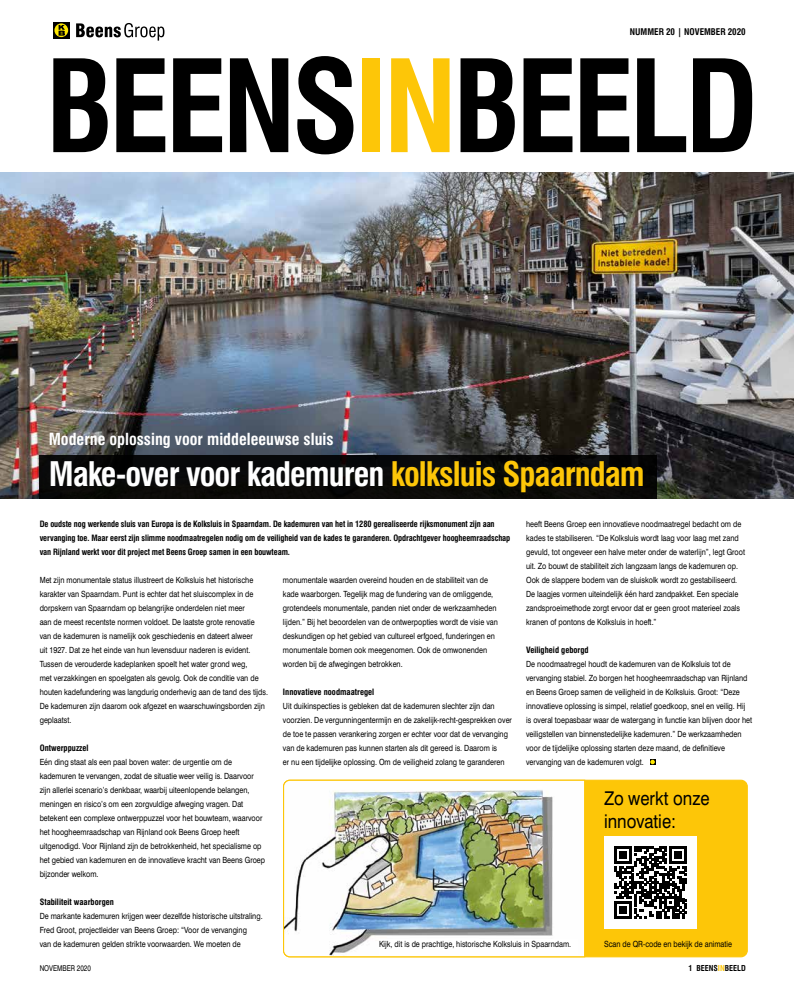
<style>
.page{position:relative;width:794px;height:998px;background:#fff}
.page>*{position:absolute;margin:0;border:0;box-sizing:border-box;transform-origin:0 0}
.t1{font:700 condensed 124.7px "Swiss 721 BT";letter-spacing:-.04em;color:#000}
.t2{font:700 condensed 33px "Swiss 721 BT";letter-spacing:-.03em;color:#fff}
.t3{font:19px/22.8px "Swiss 721 BT";color:#000;scale:.88 1}
.t4{font:700 condensed 16.2px "Swiss 721 BT";color:#fff}
.t5{font:700 condensed 9px "Swiss 721 BT";color:#000}
.t6{font:8.5px/14px "Swiss 721 BT";color:#000;scale:.85 1}
.t7{font:700 condensed 8.5px/14px "Swiss 721 BT";letter-spacing:-.01em;color:#000}
.t8{font:700 condensed 8px "Swiss 721 BT";color:#000}
.t9{font:8px "Swiss 721 BT";color:#000;scale:.8 1}
.s1{color:#fdc608}
</style>
<div class="page">
<img style="left:0;top:173px;width:794px;height:325px">
<svg style="left:76px;top:23px;width:88px;height:18px"></svg>
<svg style="left:53px;top:22px;width:17px;height:17px"></svg>
<svg style="left:54px;top:23px;width:14px;height:14px"></svg>
<svg style="left:59px;top:25px;width:6px;height:11px"></svg>
<svg style="left:650px;top:759px;width:5px;height:6px"></svg>
<div style="left:40px;top:455px;width:617px;height:43px;background:#090909"></div>
<div style="left:283px;top:780px;width:464px;height:177px;background:#fdc608;border-radius:6px"></div>
<img style="left:283px;top:779px;width:303px;height:179px">
<div style="left:604px;top:836px;width:93px;height:93px;background:#fff"></div>
<svg style="left:614px;top:846px;width:73px;height:73px"></svg>
<div style="left:379px;top:939px;width:198px;height:15px;background:#fff"></div>
<p class="t5" style="left:630px;top:26px;width:117px">NUMMER 20 | NOVEMBER 2020</p>
<h1 class="t1" style="left:45px;top:32px;width:714px">BEENS<span class="s1">IN</span>BEELD</h1>
<h3 class="t4" style="left:49px;top:429px;width:286px">Moderne oplossing voor middeleeuwse sluis</h3>
<h2 class="t2" style="left:49px;top:454px;width:597px">Make-over voor kademuren <span class="s1">kolksluis Spaarndam</span></h2>
<p class="t7" style="left:40px;top:517px;width:472px">De oudste nog werkende sluis van Europa is de Kolksluis in Spaarndam. De kademuren van het in 1280 gerealiseerde rijksmonument zijn aan vervanging toe. Maar eerst zijn slimme noodmaatregelen nodig om de veiligheid van de kades te garanderen. Opdrachtgever hoogheemraadschap van Rijnland werkt voor dit project met Beens Groep samen in een bouwteam.</p>
<p class="t6" style="left:526px;top:517px;width:259px">heeft Beens Groep een innovatieve noodmaatregel bedacht om de kades te stabiliseren. “De Kolksluis wordt laag voor laag met zand gevuld, tot ongeveer een halve meter onder de waterlijn”, legt Groot uit. Zo bouwt de stabiliteit zich langzaam langs de kademuren op.<br>Ook de slappere bodem van de sluiskolk wordt zo gestabiliseerd.<br>De laagjes vormen uiteindelijk één hard zandpakket. Een speciale zandsproeimethode zorgt ervoor dat er geen groot materieel zoals kranen of pontons de Kolksluis in hoeft.”</p>
<p class="t7" style="left:526px;top:643px;width:64px">Veiligheid geborgd</p>
<p class="t6" style="left:526px;top:657px;width:267px">De noodmaatregel houdt de kademuren van de Kolksluis tot de vervanging stabiel. Zo borgen het hoogheemraadschap van Rijnland en Beens Groep samen de veiligheid in de Kolksluis. Groot: “Deze innovatieve oplossing is simpel, relatief goedkoop, snel en veilig. Hij is overal toepasbaar waar de watergang in functie kan blijven door het veiligstellen van binnenstedelijke kademuren.” De werkzaamheden voor de tijdelijke oplossing starten deze maand, de definitieve vervanging van de kademuren volgt.</p>
<p class="t6" style="left:283px;top:573px;width:254px">monumentale waarden overeind houden en de stabiliteit van de kade waarborgen. Tegelijk mag de fundering van de omliggende, grotendeels monumentale, panden niet onder de werkzaamheden lijden.” Bij het beoordelen van de ontwerpopties wordt de visie van deskundigen op het gebied van cultureel erfgoed, funderingen en monumentale bomen ook meegenomen. Ook de omwonenden worden bij de afwegingen betrokken.</p>
<p class="t7" style="left:283px;top:685px;width:93px">Innovatieve noodmaatregel</p>
<p class="t6" style="left:283px;top:699px;width:271px">Uit duikinspecties is gebleken dat de kademuren slechter zijn dan voorzien. De vergunningentermijn en de zakelijk-recht-gesprekken over de toe te passen verankering zorgen er echter voor dat de vervanging van de kademuren pas kunnen starten als dit gereed is. Daarom is<br>er nu een tijdelijke oplossing. Om de veiligheid zolang te garanderen</p>
<p class="t6" style="left:40px;top:573px;width:270px">Met zijn monumentale status illustreert de Kolksluis het historische karakter van Spaarndam. Punt is echter dat het sluiscomplex in de dorpskern van Spaarndam op belangrijke onderdelen niet meer<br>aan de meest recentste normen voldoet. De laatste grote renovatie van de kademuren is namelijk ook geschiedenis en dateert alweer<br>uit 1927. Dat ze het einde van hun levensduur naderen is evident.<br>Tussen de verouderde kadeplanken spoelt het water grond weg,<br>met verzakkingen en spoelgaten als gevolg. Ook de conditie van de houten kadefundering was langdurig onderhevig aan de tand des tijds.<br>De kademuren zijn daarom ook afgezet en waarschuwingsborden zijn geplaatst.</p>
<p class="t7" style="left:40px;top:741px;width:50px">Ontwerppuzzel</p>
<p class="t6" style="left:40px;top:755px;width:267px">Eén ding staat als een paal boven water: de urgentie om de kademuren te vervangen, zodat de situatie weer veilig is. Daarvoor zijn allerlei scenario’s denkbaar, waarbij uiteenlopende belangen, meningen en risico’s om een zorgvuldige afweging vragen. Dat betekent een complexe ontwerppuzzel voor het bouwteam, waarvoor het hoogheemraadschap van Rijnland ook Beens Groep heeft uitgenodigd. Voor Rijnland zijn de betrokkenheid, het specialisme op het gebied van kademuren en de innovatieve kracht van Beens Groep bijzonder welkom.</p>
<p class="t7" style="left:40px;top:895px;width:76px">Stabiliteit waarborgen</p>
<p class="t6" style="left:40px;top:909px;width:264px">De markante kademuren krijgen weer dezelfde historische uitstraling.<br>Fred Groot, projectleider van Beens Groep: “Voor de vervanging<br>van de kademuren gelden strikte voorwaarden. We moeten de</p>
<h3 class="t3" style="left:604px;top:787px;width:121px">Zo werkt onze innovatie:</h3>
<p class="t6" style="left:379px;top:937px;width:228px">Kijk, dit is de prachtige, historische Kolksluis in Spaarndam.</p>
<p class="t6" style="left:604px;top:937px;width:152px">Scan de QR-code en bekijk de animatie</p>
<p class="t9" style="left:40px;top:963px;width:65px">NOVEMBER 2020</p>
<p class="t8" style="left:688px;top:963px;width:59px">1 BEENS<span class="s1">IN</span>BEELD</p>
</div>
